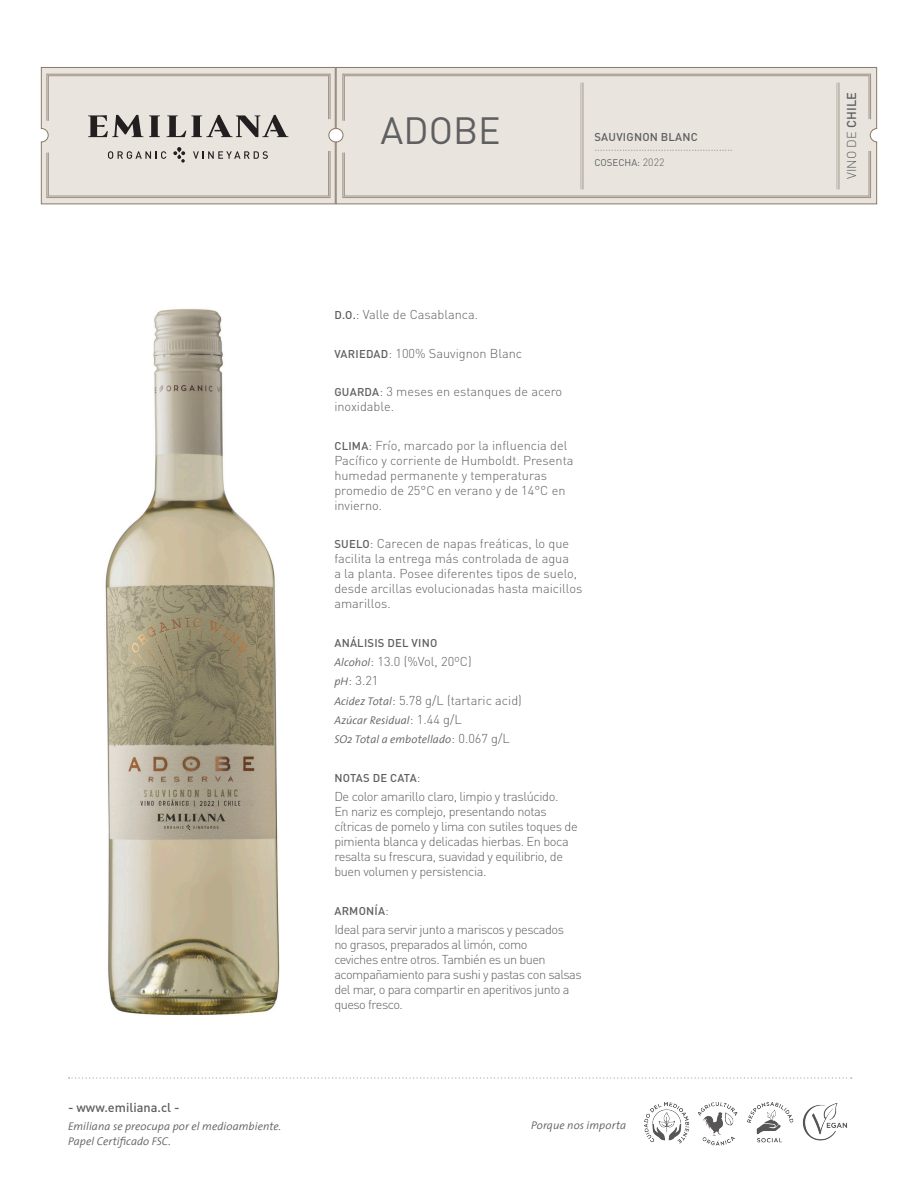
<style>
.page{position:relative;width:918px;height:1188px;background:#fff}
.page>*{position:absolute;margin:0;border:0;box-sizing:border-box;transform-origin:0 0}
.texto_cuadro{font:37.5px "DIN Pro";color:#5f5f62}
.t1{font:300 12.75px/15px "DIN Pro";color:#5f5f62}
.t2{font:300 12.75px/15px "DIN Pro";letter-spacing:-.03em;color:#5f5f62}
.t3{font:500 12.75px "DIN Pro";color:#5f5f62}
.t4{font:italic 300 11.25px "The Sans";letter-spacing:.005em;color:#5f5f62}
.texto_cuadro-2{font:500 11.25px "DIN Pro";letter-spacing:.02em;color:#5f5f62}
.texto_cuadro-3{font:300 10.5px "DIN Pro";color:#5f5f62}
.texto_cuadro-4{font:9.75px "DIN Pro";color:#5f5f62}
.s1{font-weight:300;font-size:10.5px}
.s2{font-weight:500;font-size:11.25px}
.s3{font-family:"The Sans";font-style:italic;font-size:11.25px}
.s4{font-family:"DIN Pro";font-style:normal;font-size:12.75px}
.s5{font-weight:300;font-size:12.75px}
.s6{font-weight:500}
</style>
<div class="page">
<svg style="left:336px;top:67px;width:541px;height:137px;background:#e4dfd8"></svg>
<svg style="left:342px;top:73px;width:530px;height:49px;background:#e4e0d9"></svg>
<svg style="left:342px;top:150px;width:530px;height:49px;background:#e4e0d9"></svg>
<svg style="left:41px;top:67px;width:295px;height:137px;background:#dad5ce"></svg>
<svg style="left:69px;top:1077px;width:783px;height:2px"></svg>
<img style="left:644px;top:1102px;width:203px;height:44px">
<img style="left:105px;top:309px;width:175px;height:706px">
<hr style="left:838px;top:83px;width:2px;height:106px;background:#bab1a6">
<hr style="left:837px;top:83px;width:1px;height:106px;background:#bab1a6">
<hr style="left:582px;top:83px;width:2px;height:106px;background:#bab1a6">
<hr style="left:581px;top:83px;width:1px;height:106px;background:#bab1a6">
<p class="texto_cuadro" style="left:381px;top:101px;width:122px">ADOBE</p>
<p class="texto_cuadro-2" style="left:594px;top:128px;width:105px">SAUVIGNON BLANC</p>
<p class="texto_cuadro-3" style="left:594px;top:141px;width:140px">··················································</p>
<p class="texto_cuadro-4" style="left:594px;top:155px;width:72px">COSECHA: <span class="s1">2022</span></p>
<p class="t3" style="left:68px;top:1097px;width:113px">- www.emiliana.cl -</p>
<p class="t4" style="left:68px;top:1117px;width:215px">Emiliana se preocupa por el medioambiente.</p>
<p class="t4" style="left:68px;top:1131px;width:104px">Papel Certificado FSC.</p>
<p class="t1" style="left:334px;top:306px;width:145px"><span class="s2">D.O.</span>: Valle de Casablanca.</p>
<p class="t1" style="left:334px;top:345px;width:189px"><span class="s2">VARIEDAD</span>: 100% Sauvignon Blanc</p>
<p class="t1" style="left:334px;top:383px;width:230px"><span class="s2">GUARDA</span>: 3 meses en estanques de acero inoxidable.</p>
<p class="t1" style="left:334px;top:437px;width:241px"><span class="s2">CLIMA</span>: Frío, marcado por la influencia del Pacífico y corriente de Humboldt. Presenta humedad permanente y temperaturas promedio de 25°C en verano y de 14°C en invierno.</p>
<p class="t1" style="left:334px;top:535px;width:250px"><span class="s2">SUELO</span>: Carecen de napas freáticas, lo que facilita la entrega más controlada de agua<br>a la planta. Posee diferentes tipos de suelo, desde arcillas evolucionadas hasta maicillos amarillos.</p>
<p class="texto_cuadro-2" style="left:334px;top:634px;width:104px">ANÁLISIS DEL VINO</p>
<p class="t1" style="left:334px;top:653px;width:139px"><span class="s3">Alcohol</span>: 13.0 (%Vol, 20ºC)</p>
<p class="t2" style="left:334px;top:672px;width:46px"><span class="s3">pH</span>: 3.21</p>
<p class="t1" style="left:334px;top:692px;width:189px"><span class="s3">Acidez Total</span>: 5.78 g/L (tartaric acid)</p>
<p class="t4" style="left:334px;top:711px;width:129px">Azúcar Residual<span class="s4">: 1.44 g/L</span></p>
<p class="t4" style="left:334px;top:730px;width:177px">SO2 Total a embotellado<span class="s4">: 0.067 g/L</span></p>
<p class="texto_cuadro-2" style="left:334px;top:769px;width:88px">NOTAS DE CATA<span class="s5">:</span></p>
<p class="t2" style="left:334px;top:788px;width:245px">De color amarillo claro, limpio y traslúcido.<br>En nariz es complejo, presentando notas cítricas de pomelo y lima con sutiles toques de pimienta blanca y delicadas hierbas. En boca resalta su frescura, suavidad y equilibrio, de buen volumen y persistencia.</p>
<p class="texto_cuadro-2" style="left:334px;top:901px;width:56px">ARMONÍA<span class="s5">:</span></p>
<p class="t2" style="left:334px;top:921px;width:249px">Ideal para servir junto a mariscos y pescados<br>no grasos, preparados al limón, como<br>ceviches entre otros. También es un buen acompañamiento para sushi y pastas con salsas del mar, o para compartir en aperitivos junto a queso fresco.</p>
<p class="t4" style="left:531px;top:1116px;width:96px">Porque nos importa</p>
<p class="t2" style="left:843px;top:179px;width:88px;rotate:-90deg">VINO DE <span class="s6">CHILE</span></p>
</div>
